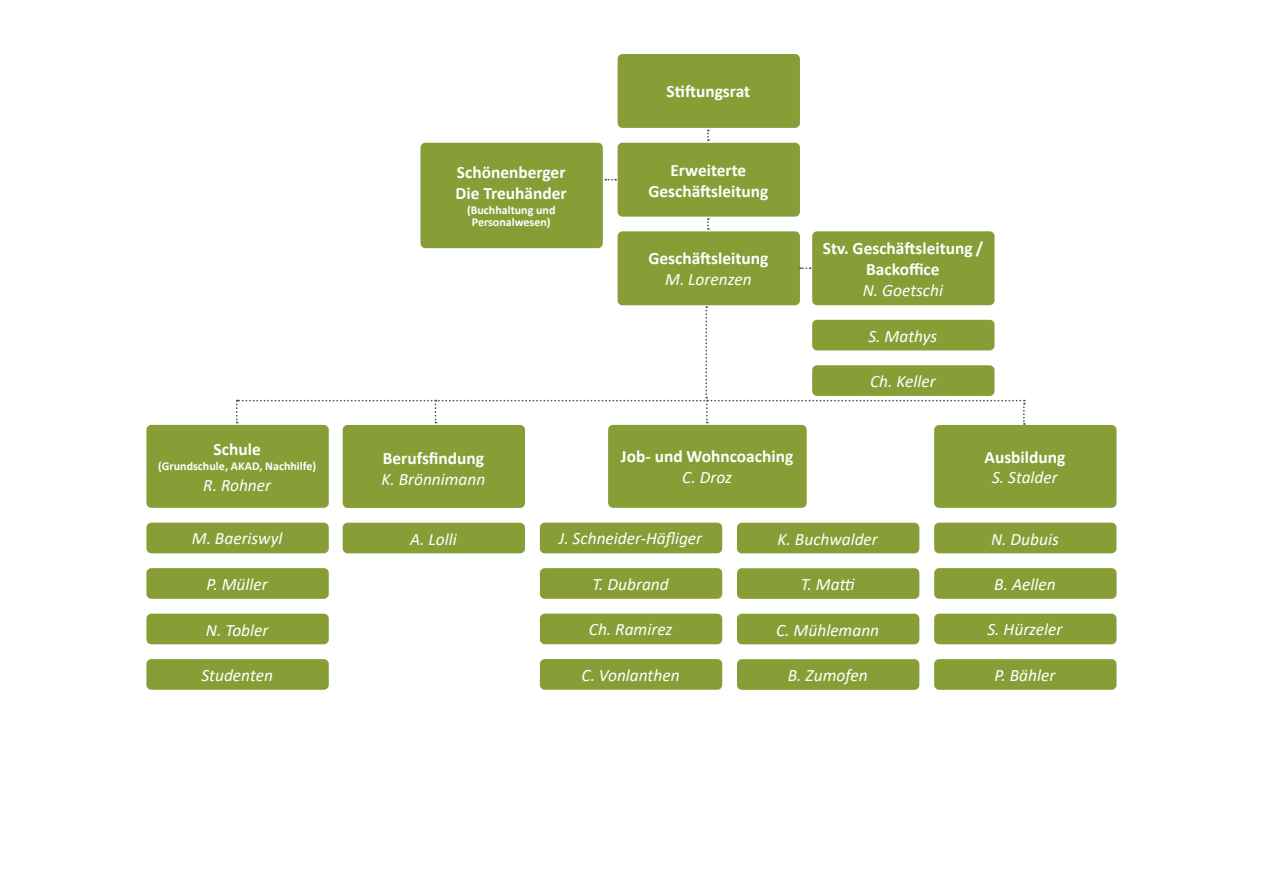
<style>
.page{position:relative;width:1263px;height:893px;background:#fff}
.page>*{position:absolute;margin:0;border:0;box-sizing:border-box;transform-origin:0 0}
.t1{font:italic 17.4px "Calibri";color:#fff}
.t2{font:700 17.4px/20.9px "Calibri";color:#fff;text-align:center}
.t3{font:700 12px/12px "Calibri";color:#fff;text-align:center}
</style>
<div class="page">
<div style="left:618px;top:54px;width:182px;height:74px;background:#879e37;border-radius:5px"></div>
<div style="left:618px;top:143px;width:182px;height:74px;background:#879e37;border-radius:5px"></div>
<div style="left:618px;top:231px;width:182px;height:74px;background:#879e37;border-radius:5px"></div>
<div style="left:420px;top:143px;width:183px;height:105px;background:#879e37;border-radius:5px"></div>
<div style="left:812px;top:231px;width:182px;height:74px;background:#879e37;border-radius:5px"></div>
<div style="left:934px;top:425px;width:182px;height:83px;background:#879e37;border-radius:5px"></div>
<div style="left:146px;top:425px;width:183px;height:83px;background:#879e37;border-radius:5px"></div>
<div style="left:343px;top:425px;width:182px;height:83px;background:#879e37;border-radius:5px"></div>
<svg style="left:707px;top:130px;width:2px;height:11px"></svg>
<svg style="left:707px;top:218px;width:2px;height:12px"></svg>
<svg style="left:605px;top:179px;width:11px;height:2px"></svg>
<div style="left:608px;top:425px;width:199px;height:83px;background:#879e37;border-radius:5px"></div>
<svg style="left:236px;top:306px;width:789px;height:119px"></svg>
<svg style="left:800px;top:267px;width:11px;height:2px"></svg>
<div style="left:343px;top:523px;width:182px;height:30px;background:#879e37;border-radius:5px"></div>
<div style="left:146px;top:523px;width:183px;height:30px;background:#879e37;border-radius:5px"></div>
<div style="left:146px;top:568px;width:183px;height:31px;background:#879e37;border-radius:5px"></div>
<div style="left:540px;top:523px;width:182px;height:30px;background:#879e37;border-radius:5px"></div>
<div style="left:934px;top:568px;width:182px;height:31px;background:#879e37;border-radius:5px"></div>
<div style="left:934px;top:523px;width:182px;height:30px;background:#879e37;border-radius:5px"></div>
<div style="left:812px;top:320px;width:182px;height:30px;background:#879e37;border-radius:5px"></div>
<div style="left:737px;top:523px;width:182px;height:30px;background:#879e37;border-radius:5px"></div>
<div style="left:737px;top:614px;width:182px;height:30px;background:#879e37;border-radius:5px"></div>
<div style="left:737px;top:568px;width:182px;height:31px;background:#879e37;border-radius:5px"></div>
<div style="left:540px;top:568px;width:182px;height:31px;background:#879e37;border-radius:5px"></div>
<div style="left:737px;top:659px;width:182px;height:31px;background:#879e37;border-radius:5px"></div>
<div style="left:540px;top:659px;width:182px;height:31px;background:#879e37;border-radius:5px"></div>
<div style="left:540px;top:614px;width:182px;height:30px;background:#879e37;border-radius:5px"></div>
<div style="left:146px;top:614px;width:183px;height:30px;background:#879e37;border-radius:5px"></div>
<div style="left:934px;top:614px;width:182px;height:30px;background:#879e37;border-radius:5px"></div>
<div style="left:934px;top:659px;width:182px;height:31px;background:#879e37;border-radius:5px"></div>
<div style="left:812px;top:365px;width:182px;height:31px;background:#879e37;border-radius:5px"></div>
<div style="left:146px;top:659px;width:183px;height:31px;background:#879e37;border-radius:5px"></div>
<p class="t2" style="left:214px;top:438px;width:49px">Schule</p>
<p class="t3" style="left:158px;top:460px;width:160px">(Grundschule, AKAD, Nachhilfe)</p>
<p class="t1" style="left:203px;top:473px;width:69px">R. Rohner</p>
<p class="t2" style="left:456px;top:162px;width:113px;text-align:left">Schönenberger<br>Die Treuhänder</p>
<p class="t3" style="left:467px;top:204px;width:90px">(Buchhaltung und<br>Personalwesen)</p>
<p class="t2" style="left:383px;top:447px;width:103px">Berufsfindung</p>
<p class="t1" style="left:381px;top:467px;width:106px">K. Brönnimann</p>
<p class="t2" style="left:667px;top:81px;width:85px">Stiftungsrat</p>
<p class="t2" style="left:648px;top:159px;width:122px">Erweiterte<br>Geschäfts-leitung</p>
<p class="t2" style="left:648px;top:248px;width:122px">Geschäftsleitung</p>
<p class="t1" style="left:665px;top:267px;width:88px">M. Lorenzen</p>
<p class="t2" style="left:621px;top:446px;width:174px">Job- und Wohncoaching</p>
<p class="t1" style="left:682px;top:465px;width:51px">C. Droz</p>
<p class="t2" style="left:823px;top:237px;width:162px">Stv. Geschäftsleitung /<br>Backoffice</p>
<p class="t1" style="left:863px;top:278px;width:82px">N. Goetschi</p>
<p class="t1" style="left:868px;top:324px;width:70px">S. Mathys</p>
<p class="t1" style="left:870px;top:369px;width:67px">Ch. Keller</p>
<p class="t2" style="left:984px;top:446px;width:82px">Ausbildung</p>
<p class="t1" style="left:992px;top:465px;width:67px">S. Stalder</p>
<p class="t1" style="left:192px;top:527px;width:92px">M. Baeriswyl</p>
<p class="t1" style="left:410px;top:527px;width:48px">A. Lolli</p>
<p class="t1" style="left:207px;top:572px;width:63px">P. Müller</p>
<p class="t1" style="left:559px;top:527px;width:145px">J. Schneider-Häfliger</p>
<p class="t1" style="left:777px;top:527px;width:102px">K. Buchwalder</p>
<p class="t1" style="left:592px;top:572px;width:78px">T. Dubrand</p>
<p class="t1" style="left:801px;top:572px;width:55px">T. Matti</p>
<p class="t1" style="left:991px;top:527px;width:69px">N. Dubuis</p>
<p class="t1" style="left:994px;top:572px;width:63px">B. Aellen</p>
<p class="t1" style="left:206px;top:618px;width:64px">N. Tobler</p>
<p class="t1" style="left:589px;top:618px;width:85px">Ch. Ramirez</p>
<p class="t1" style="left:987px;top:618px;width:77px">S. Hürzeler</p>
<p class="t1" style="left:994px;top:663px;width:62px">P. Bähler</p>
<p class="t1" style="left:776px;top:618px;width:104px">C. Mühlemann</p>
<p class="t1" style="left:582px;top:663px;width:100px">C. Vonlanthen</p>
<p class="t1" style="left:788px;top:663px;width:81px">B. Zumofen</p>
<p class="t1" style="left:201px;top:663px;width:73px">Studenten</p>
</div>
